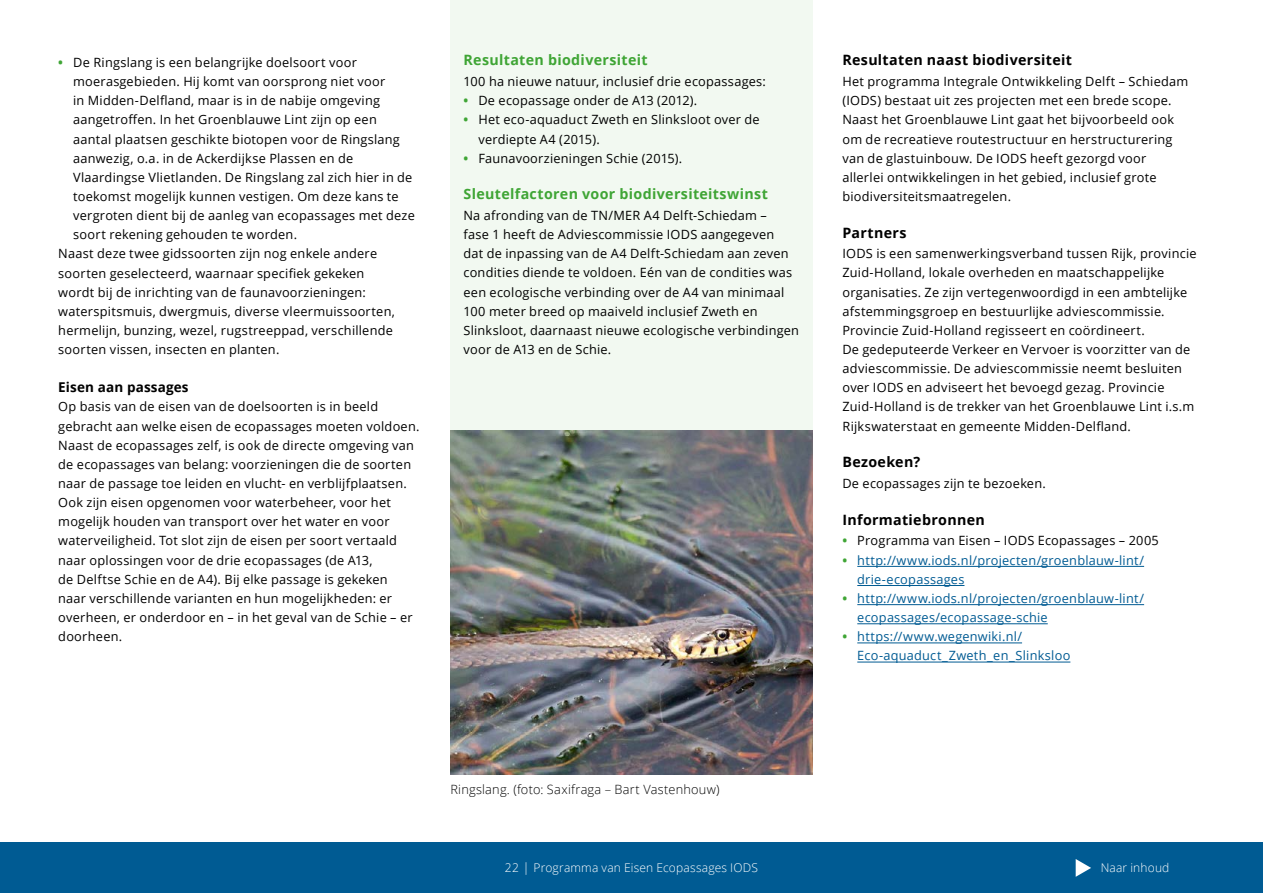
<style>
.page{position:relative;width:1263px;height:893px;background:#fff}
.page>*{position:absolute;margin:0;border:0;box-sizing:border-box;transform-origin:0 0}
.t1{font:700 14.25px "Open Sans";letter-spacing:.025em;color:#3fa535}
.t2{font:700 14.25px "Open Sans";letter-spacing:.025em;color:#000}
.t3{font:700 13.5px "Open Sans";letter-spacing:.01em;color:#000}
.t4{font:12.75px/19.2px "Open Sans";letter-spacing:.02em;color:#000}
.t5{font:12.75px/19.2px "Open Sans";letter-spacing:.02em;color:#005b93}
.t6{font:300 12.75px "Open Sans";letter-spacing:.02em;color:#000}
.t7{font:300 12px "Open Sans";letter-spacing:.015em;color:#fff}
.s1{font-weight:700;color:#3fa535}
.s2{font-family:"Universal Greekwith Math Pi";font-weight:400}
</style>
<div class="page">
<div style="left:0;top:842px;width:1263px;height:51px;background:#005b93"></div>
<div style="left:450px;top:0;width:363px;height:450px;background:#f2f9f1"></div>
<img style="left:450px;top:431px;width:363px;height:344px">
<hr style="left:857px;top:566px;width:287px;height:1px;background:#005b93">
<hr style="left:857px;top:585px;width:107px;height:1px;background:#005b93">
<hr style="left:857px;top:604px;width:287px;height:1px;background:#005b93">
<hr style="left:857px;top:623px;width:191px;height:1px;background:#005b93">
<hr style="left:857px;top:643px;width:165px;height:1px;background:#005b93">
<hr style="left:857px;top:662px;width:213px;height:1px;background:#005b93">
<svg style="left:1076px;top:859px;width:15px;height:18px"></svg>
<p class="t4" style="left:58px;top:52px;width:300px"><span class="s1">•</span> De Ringslang is een belangrijke doelsoort voor</p>
<p class="t4" style="left:73px;top:72px;width:314px">moerasgebieden. Hij komt van oorsprong niet voor</p>
<p class="t4" style="left:73px;top:91px;width:308px">in Midden-Delfland, maar is in de nabije omgeving</p>
<p class="t4" style="left:73px;top:110px;width:305px">aangetroffen. In het Groenblauwe Lint zijn op een</p>
<p class="t4" style="left:73px;top:129px;width:328px">aantal plaatsen geschikte biotopen voor de Ringslang</p>
<p class="t4" style="left:73px;top:148px;width:282px">aanwezig, o.a. in de Ackerdijkse Plassen en de</p>
<p class="t4" style="left:73px;top:167px;width:341px">Vlaardingse Vlietlanden. De Ringslang zal zich hier in de</p>
<p class="t4" style="left:73px;top:186px;width:327px">toekomst mogelijk kunnen vestigen. Om deze kans te</p>
<p class="t4" style="left:73px;top:206px;width:343px">vergroten dient bij de aanleg van ecopassages met deze</p>
<p class="t4" style="left:73px;top:225px;width:225px">soort rekening gehouden te worden.</p>
<p class="t4" style="left:58px;top:244px;width:320px">Naast deze twee gidssoorten zijn nog enkele andere</p>
<p class="t4" style="left:58px;top:263px;width:308px">soorten geselecteerd, waarnaar specifiek gekeken</p>
<p class="t4" style="left:58px;top:282px;width:309px">wordt bij de inrichting van de faunavoorzieningen:</p>
<p class="t4" style="left:58px;top:301px;width:338px">waterspitsmuis, dwergmuis, diverse vleermuissoorten,</p>
<p class="t4" style="left:58px;top:320px;width:336px">hermelijn, bunzing, wezel, rugstreeppad, verschillende</p>
<p class="t4" style="left:58px;top:339px;width:223px">soorten vissen, insecten en planten.</p>
<p class="t3" style="left:58px;top:377px;width:132px">Eisen aan passages</p>
<p class="t4" style="left:58px;top:397px;width:363px">Op basis van de eisen van de doelsoorten is in beeld gebracht aan welke eisen de ecopassages moeten voldoen.<br>Naast de ecopassages zelf, is ook de directe omgeving van de ecopassages van belang: voorzieningen die de soorten naar de passage toe leiden en vlucht- en verblijfplaatsen.<br>Ook zijn eisen opgenomen voor waterbeheer, voor het mogelijk houden van transport over het water en voor waterveiligheid. Tot slot zijn de eisen per soort vertaald naar oplossingen voor de drie ecopassages (de A13,<br>de Delftse Schie en de A4). Bij elke passage is gekeken<br>naar verschillende varianten en hun mogelijkheden: er overheen, er onderdoor en – in het geval van de Schie – er doorheen.</p>
<p class="t1" style="left:463px;top:50px;width:186px">Resultaten biodiversiteit</p>
<p class="t4" style="left:463px;top:72px;width:304px">100 ha nieuwe natuur, inclusief drie ecopassages:</p>
<p class="t4" style="left:463px;top:91px;width:235px"><span class="s1">•</span> De ecopassage onder de A13 (2012).</p>
<p class="t4" style="left:478px;top:110px;width:283px;text-indent:-15px"><span class="s1">•</span> Het eco-aquaduct Zweth en Slinksloot over de verdiepte A4 (2015).</p>
<p class="t4" style="left:463px;top:148px;width:220px"><span class="s1">•</span> Faunavoorzieningen Schie (2015).</p>
<p class="t1" style="left:463px;top:184px;width:306px">Sleutelfactoren voor biodiversiteitswinst</p>
<p class="t4" style="left:463px;top:205px;width:337px">Na afronding van de TN/MER A4 Delft-Schiedam –<br>fase 1 heeft de Adviescommissie IODS aangegeven<br>dat de inpassing van de A4 Delft-Schiedam aan zeven condities diende te voldoen. Eén van de condities was een ecologische verbinding over de A4 van minimaal 100 meter breed op maaiveld inclusief Zweth en Slinksloot, daarnaast nieuwe ecologische verbindingen voor de A13 en de Schie.</p>
<p class="t2" style="left:842px;top:50px;width:231px">Resultaten naast biodiversiteit</p>
<p class="t4" style="left:842px;top:72px;width:347px">Het programma Integrale Ontwikkeling Delft – Schiedam (IODS) bestaat uit zes projecten met een brede scope.<br>Naast het Groenblauwe Lint gaat het bijvoorbeeld ook om de recreatieve routestructuur en herstructurering van de glastuinbouw. De IODS heeft gezorgd voor allerlei ontwikkelingen in het gebied, inclusief grote biodiversiteitsmaatregelen.</p>
<p class="t2" style="left:842px;top:222px;width:66px">Partners</p>
<p class="t4" style="left:842px;top:244px;width:356px">IODS is een samenwerkingsverband tussen Rijk, provincie Zuid-Holland, lokale overheden en maatschappelijke organisaties. Ze zijn vertegenwoordigd in een ambtelijke afstemmingsgroep en bestuurlijke adviescommissie.<br>Provincie Zuid-Holland regisseert en coördineert.<br>De gedeputeerde Verkeer en Vervoer is voorzitter van de adviescommissie. De adviescommissie neemt besluiten over IODS en adviseert het bevoegd gezag. Provincie Zuid-Holland is de trekker van het Groenblauwe Lint i.s.m Rijkswaterstaat en gemeente Midden-Delfland.</p>
<p class="t2" style="left:842px;top:452px;width:79px">Bezoeken?</p>
<p class="t4" style="left:842px;top:473px;width:205px">De ecopassages zijn te bezoeken.</p>
<p class="t2" style="left:842px;top:509px;width:144px">Informatiebronnen</p>
<p class="t4" style="left:842px;top:531px;width:318px"><span class="s1">•</span> Programma van Eisen – IODS Ecopassages – 2005</p>
<p class="t5" style="left:857px;top:550px;width:288px;text-indent:-15px"><span class="s1">•</span> http://www.iods.nl/projecten/groenblauw-lint/ drie-ecopassages</p>
<p class="t5" style="left:857px;top:588px;width:288px;text-indent:-15px"><span class="s1">•</span> http://www.iods.nl/projecten/groenblauw-lint/ ecopassages/ecopassage-schie</p>
<p class="t5" style="left:857px;top:626px;width:215px;text-indent:-15px"><span class="s1">•</span> https://www.wegenwiki.nl/<br>Eco-aquaduct_Zweth_en_Slinksloo</p>
<p class="t6" style="left:450px;top:781px;width:271px">Ringslang. (foto: Saxifraga – Bart Vastenhouw)</p>
<p class="t7" style="left:505px;top:859px;width:255px">22 <span class="s2">_</span> Programma van Eisen Ecopassages IODS</p>
<p class="t7" style="left:1101px;top:859px;width:70px">Naar inhoud</p>
</div>
